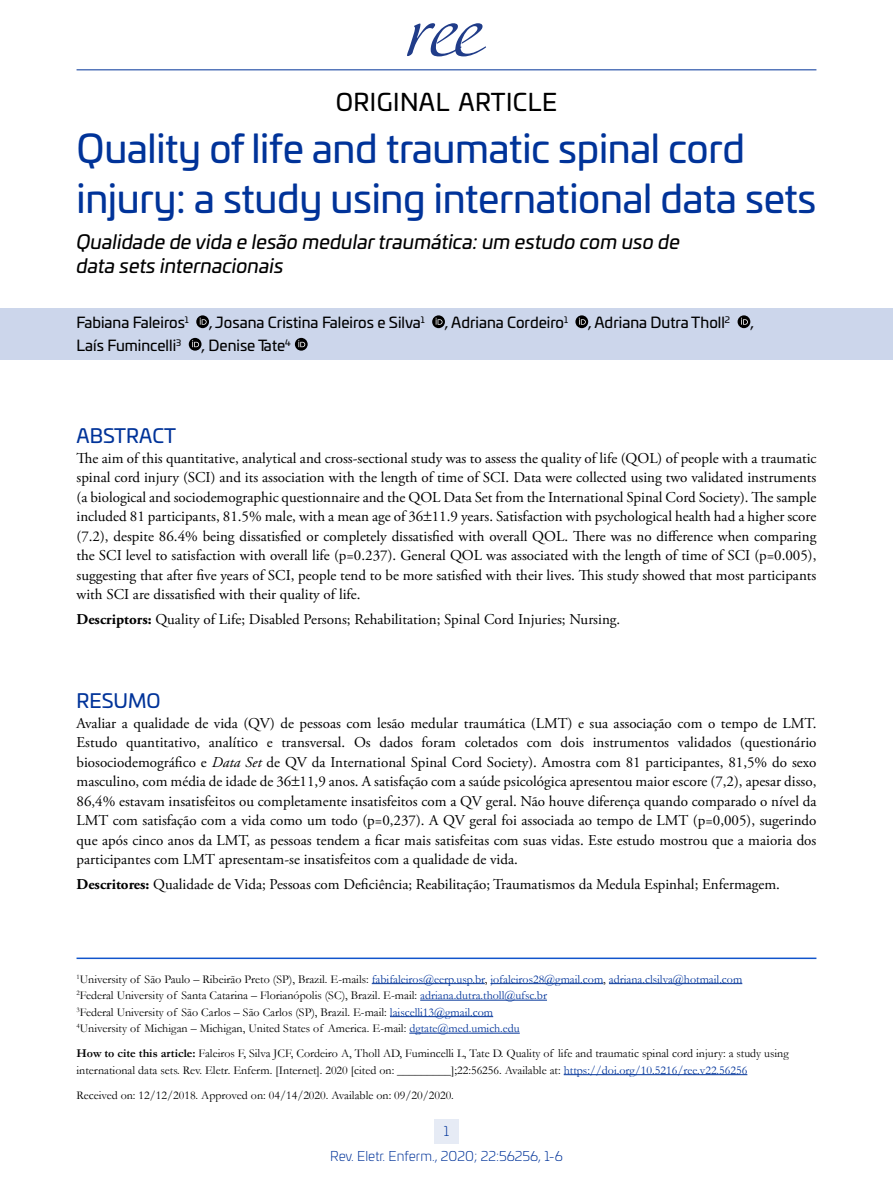
<style>
.page{position:relative;width:893px;height:1191px;background:#fff}
.page>*{position:absolute;margin:0;border:0;box-sizing:border-box;transform-origin:0 0}
.t1{font:39px/49.5px "Univia Pro";letter-spacing:-.01em;color:#039}
.t2{font:24px "Univia Pro";letter-spacing:.02em;color:#000}
.t3{font:italic 19.5px/24px "Univia Pro";color:#000}
.t4{font:19.5px "Univia Pro";color:#039}
.t5{font:15px/19.5px "Adobe Garamond Pro";color:#000;text-align:justify}
.t6{font:15px "Univia Pro";color:#000}
.t7{font:300 13.5px "Univia Pro";color:#039}
.t8{font:12px/16.5px "Garamond";color:#000}
.s1{font-weight:700}
.s2{font-style:italic}
.s3{color:#039}
</style>
<div class="page">
<div style="left:434px;top:1118px;width:25px;height:25px;background:#e6ebf5"></div>
<div style="left:0;top:308px;width:893px;height:51px;background:#ccd6eb"></div>
<svg style="left:196px;top:315px;width:13px;height:13px"></svg>
<svg style="left:200px;top:318px;width:7px;height:7px"></svg>
<svg style="left:432px;top:315px;width:13px;height:13px"></svg>
<svg style="left:436px;top:318px;width:6px;height:7px"></svg>
<svg style="left:575px;top:315px;width:13px;height:13px"></svg>
<svg style="left:579px;top:318px;width:7px;height:7px"></svg>
<div style="left:738px;top:315px;width:12px;height:13px;background:#000;border-radius:50%"></div>
<svg style="left:741px;top:318px;width:7px;height:7px"></svg>
<svg style="left:189px;top:338px;width:12px;height:13px"></svg>
<svg style="left:192px;top:340px;width:7px;height:7px"></svg>
<svg style="left:295px;top:338px;width:13px;height:13px"></svg>
<svg style="left:298px;top:340px;width:7px;height:7px"></svg>
<hr style="left:77px;top:69px;width:739px;height:1px;background:#039">
<hr style="left:372px;top:983px;width:113px;height:1px;background:#039">
<hr style="left:490px;top:983px;width:113px;height:1px;background:#039">
<hr style="left:609px;top:983px;width:133px;height:1px;background:#039">
<hr style="left:420px;top:999px;width:127px;height:1px;background:#039">
<hr style="left:390px;top:1016px;width:103px;height:1px;background:#039">
<hr style="left:409px;top:1032px;width:111px;height:1px;background:#039">
<hr style="left:564px;top:1074px;width:183px;height:1px;background:#039">
<hr style="left:77px;top:957px;width:739px;height:2px;background:#15c">
<svg style="left:407px;top:23px;width:79px;height:33px"></svg>
<h2 class="t2" style="left:336px;top:84px;width:223px">ORIGINAL ARTICLE</h2>
<h1 class="t1" style="left:77px;top:122px;width:741px">Quality of life and traumatic spinal cord injury: a study using international data sets</h1>
<h3 class="t3" style="left:77px;top:229px;width:605px">Qualidade de vida e lesão medular traumática: um estudo com uso de data sets internacionais</h3>
<p class="t6" style="left:77px;top:311px;width:114px">Fabiana Faleiros<sup>1</sup></p>
<p class="t6" style="left:209px;top:311px;width:217px">, Josana Cristina Faleiros e Silva<sup>1</sup></p>
<p class="t6" style="left:445px;top:311px;width:125px">, Adriana Cordeiro<sup>1</sup></p>
<p class="t6" style="left:588px;top:311px;width:143px">, Adriana Dutra Tholl<sup>2</sup></p>
<p class="t6" style="left:750px;top:311px;width:5px">,</p>
<p class="t6" style="left:77px;top:334px;width:106px">Laís Fumincelli<sup>3</sup></p>
<p class="t6" style="left:201px;top:334px;width:91px">, Denise Tate<sup>4</sup></p>
<h3 class="t4" style="left:77px;top:421px;width:101px">ABSTRACT</h3>
<p class="t5" style="left:77px;top:448px;width:741px">The aim of this quantitative, analytical and cross-sectional study was to assess the quality of life (QOL) of people with a traumatic spinal cord injury (SCI) and its association with the length of time of SCI. Data were collected using two validated instruments (a biological and sociodemographic questionnaire and the QOL Data Set from the International Spinal Cord Society). The sample included 81 participants, 81.5% male, with a mean age of 36 11.9 years. Satisfaction with psychological health had a higher score (7.2), despite 86.4% being dissatisfied or completely dissatisfied with overall QOL. There was no difference when comparing the SCI level to satisfaction with overall life (p=0.237). General QOL was associated with the length of time of SCI (p=0.005), suggesting that after five years of SCI, people tend to be more satisfied with their lives. This study showed that most participants with SCI are dissatisfied with their quality of life.</p>
<p class="t5" style="left:77px;top:610px;width:545px"><span class="s1">Descriptors:</span> Quality of Life; Disabled Persons; Rehabilitation; Spinal Cord Injuries; Nursing.</p>
<h3 class="t4" style="left:77px;top:686px;width:86px">RESUMO</h3>
<p class="t5" style="left:77px;top:713px;width:741px">Avaliar a qualidade de vida (QV) de pessoas com lesão medular traumática (LMT) e sua associação com o tempo de LMT.<br>Estudo quantitativo, analítico e transversal. Os dados foram coletados com dois instrumentos validados (questionário biosociodemográfico e <span class="s2">Data Set</span> de QV da International Spinal Cord Society). Amostra com 81 participantes, 81,5% do sexo masculino, com média de idade de 36 11,9 anos. A satisfação com a saúde psicológica apresentou maior escore (7,2), apesar disso, 86,4% estavam insatisfeitos ou completamente insatisfeitos com a QV geral. Não houve diferença quando comparado o nível da LMT com satisfação com a vida como um todo (p=0,237). A QV geral foi associada ao tempo de LMT (p=0,005), sugerindo que após cinco anos da LMT, as pessoas tendem a ficar mais satisfeitas com suas vidas. Este estudo mostrou que a maioria dos participantes com LMT apresentam-se insatisfeitos com a qualidade de vida.</p>
<p class="t5" style="left:77px;top:875px;width:705px"><span class="s1">Descritores:</span> Qualidade de Vida; Pessoas com Deficiência; Reabilitação; Traumatismos da Medula Espinhal; Enfermagem.</p>
<p class="t8" style="left:77px;top:970px;width:667px"><sup>1</sup>University of São Paulo – Ribeirão Preto (SP), Brazil. E-mails: <span class="s3">fabifaleiros@eerp.usp.br</span>, <span class="s3">jofaleiros28@gmail.com</span>, <span class="s3">adriana.clsilva@hotmail.com </span><sup>2</sup>Federal University of Santa Catarina – Florianópolis (SC), Brazil. E-mail: <span class="s3">adriana.dutra.tholl@ufsc.br<br></span><sup>3</sup>Federal University of São Carlos – São Carlos (SP), Brazil. E-mail: <span class="s3">laiscelli13@gmail.com<br></span><sup>4</sup>University of Michigan – Michigan, United States of America. E-mail: <span class="s3">dgtate@med.umich.edu</span></p>
<p class="t8" style="left:77px;top:1045px;width:714px"><span class="s1">How to cite this article:</span> Faleiros F, Silva JCF, Cordeiro A, Tholl AD, Fumincelli L, Tate D. Quality of life and traumatic spinal cord injury: a study using international data sets. Rev. Eletr. Enferm. [Internet]. 2020 [cited on: _________];22:56256. Available at: <span class="s3">https://doi.org/10.5216/ree.v22.56256</span></p>
<p class="t8" style="left:77px;top:1086px;width:379px">Received on: 12/12/2018. Approved on: 04/14/2020. Available on: 09/20/2020.</p>
<p class="t7" style="left:444px;top:1122px;width:7px">1</p>
<p class="t7" style="left:330px;top:1146px;width:234px">Rev. Eletr. Enferm., 2020; 22:56256, 1-6</p>
</div>
